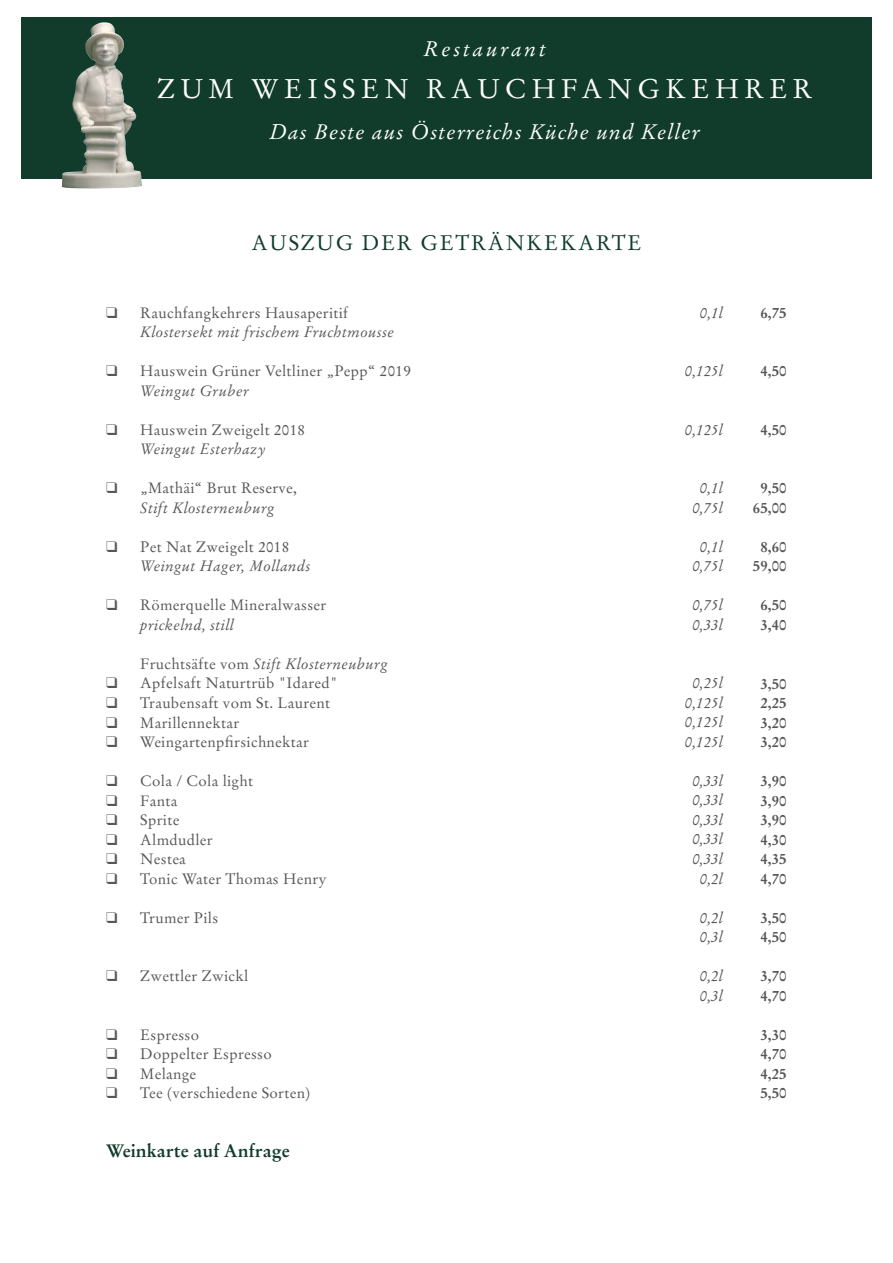
<style>
.page{position:relative;width:893px;height:1263px;background:#fff}
.page>*{position:absolute;margin:0;border:0;box-sizing:border-box;transform-origin:0 0}
.t1{font:27px "Stempel Garamond CE";letter-spacing:.2em;color:#fff}
.t2{font:italic 21px "Stempel Garamond CE";letter-spacing:.05em;color:#fff}
.t3{font:21px "Stempel Garamond CE";letter-spacing:.08em;color:#113c2b}
.t4{font:italic 21px "Stempel Garamond CE";letter-spacing:.13em;color:#fff}
.t5{font:700 18px "Stempel Garamond CE";color:#113c2b}
.t6{font:15px/19.5px "Stempel Garamond CE";letter-spacing:.02em;color:#575756}
.t7{font:italic 15px/19.5px "Stempel Garamond CE";letter-spacing:.02em;color:#575756}
.t8{font:700 15px/19.5px "Stempel Garamond CE";color:#575756}
.t9{font:italic 15px/19.5px "Stempel Garamond CE";color:#575756;text-align:center}
.s1{font-style:normal}
.s2{font-style:italic}
</style>
<div class="page">
<div style="left:21px;top:17px;width:851px;height:162px;background:#113c2b"></div>
<img style="left:72px;top:22px;width:31px;height:133px">
<h2 class="t4" style="left:423px;top:36px;width:124px">Restaurant</h2>
<h1 class="t1" style="left:157px;top:72px;width:656px">ZUM WEISSEN RAUCHFANGKEHRER</h1>
<h2 class="t2" style="left:270px;top:118px;width:432px">Das Beste aus Österreichs Küche und Keller</h2>
<h2 class="t3" style="left:252px;top:230px;width:391px">AUSZUG DER GETRÄNKEKARTE</h2>
<p class="t7" style="left:140px;top:303px;width:255px;text-indent:-34px">❑ <span class="s1">Rauchfangkehrers Hausaperitif<br></span>Klostersekt mit frischem Fruchtmousse</p>
<p class="t6" style="left:140px;top:361px;width:272px;text-indent:-34px">❑ Hauswein Grüner Veltliner „Pepp“ 2019<br><span class="s2">Weingut Gruber</span></p>
<p class="t6" style="left:106px;top:420px;width:200px;text-align:center">❑ Hauswein Zweigelt 2018<br><span class="s2">Weingut Esterhazy</span></p>
<p class="t6" style="left:140px;top:478px;width:158px;text-indent:-34px">❑ „Mathäi“ Brut Reserve,<br><span class="s2">Stift Klosterneuburg</span></p>
<p class="t7" style="left:140px;top:537px;width:172px;text-indent:-34px">❑ <span class="s1">Pet Nat Zweigelt 2018<br></span>Weingut Hager, Mollands</p>
<p class="t6" style="left:140px;top:595px;width:187px;text-indent:-34px">❑ Römerquelle Mineralwasser <span class="s2">prickelnd, still</span></p>
<p class="t7" style="left:140px;top:654px;width:249px"><span class="s1">Fruchtsäfte vom</span> Stift Klosterneuburg</p>
<p class="t6" style="left:106px;top:673px;width:233px">❑ Apfelsaft Naturtrüb "Idared"</p>
<p class="t6" style="left:106px;top:693px;width:225px">❑ Traubensaft vom St. Laurent</p>
<p class="t6" style="left:106px;top:712px;width:134px">❑ Marillennektar</p>
<p class="t6" style="left:106px;top:732px;width:204px">❑ Weingartenpfirsichnektar</p>
<p class="t6" style="left:106px;top:771px;width:148px">❑ Cola / Cola light</p>
<p class="t6" style="left:106px;top:790px;width:73px">❑ Fanta</p>
<p class="t6" style="left:106px;top:810px;width:75px">❑ Sprite</p>
<p class="t6" style="left:106px;top:829px;width:108px">❑ Almdudler</p>
<p class="t6" style="left:106px;top:849px;width:81px">❑ Nestea</p>
<p class="t6" style="left:106px;top:868px;width:222px">❑ Tonic Water Thomas Henry</p>
<p class="t6" style="left:106px;top:907px;width:113px">❑ Trumer Pils</p>
<p class="t6" style="left:106px;top:966px;width:143px">❑ Zwettler Zwickl</p>
<p class="t6" style="left:106px;top:1024px;width:94px">❑ Espresso</p>
<p class="t6" style="left:106px;top:1044px;width:167px">❑ Doppelter Espresso</p>
<p class="t6" style="left:106px;top:1063px;width:91px">❑ Melange</p>
<p class="t6" style="left:106px;top:1083px;width:205px">❑ Tee (verschiedene Sorten)</p>
<p class="t5" style="left:106px;top:1139px;width:185px">Weinkarte auf Anfrage</p>
<p class="t7" style="left:700px;top:303px;width:24px">0,1l</p>
<p class="t8" style="left:760px;top:303px;width:28px">6,75</p>
<p class="t7" style="left:685px;top:361px;width:39px">0,125l</p>
<p class="t8" style="left:760px;top:361px;width:28px">4,50</p>
<p class="t7" style="left:685px;top:420px;width:39px">0,125l</p>
<p class="t8" style="left:760px;top:420px;width:28px">4,50</p>
<p class="t7" style="left:692px;top:478px;width:32px;text-align:center">0,1l<br>0,75l</p>
<p class="t7" style="left:692px;top:537px;width:32px;text-align:center">0,1l<br>0,75l</p>
<p class="t7" style="left:692px;top:595px;width:32px">0,75l<br>0,33l</p>
<p class="t8" style="left:753px;top:478px;width:35px;text-align:center">9,50<br>65,00</p>
<p class="t8" style="left:753px;top:537px;width:35px;text-align:center">8,60<br>59,00</p>
<p class="t8" style="left:760px;top:595px;width:28px">6,50<br>3,40</p>
<p class="t9" style="left:685px;top:673px;width:39px">0,25l<br>0,125l<br>0,125l<br>0,125l</p>
<p class="t9" style="left:692px;top:771px;width:32px">0,33l<br>0,33l<br>0,33l<br>0,33l<br>0,33l<br>0,2l</p>
<p class="t7" style="left:700px;top:907px;width:24px">0,2l<br>0,3l</p>
<p class="t7" style="left:700px;top:966px;width:24px">0,2l<br>0,3l</p>
<p class="t8" style="left:760px;top:673px;width:28px;text-align:justify">3,50<br>2,25<br>3,20<br>3,20</p>
<p class="t8" style="left:760px;top:771px;width:28px;text-align:justify">3,90<br>3,90<br>3,90<br>4,30<br>4,35<br>4,70</p>
<p class="t8" style="left:760px;top:907px;width:28px">3,50<br>4,50</p>
<p class="t8" style="left:760px;top:966px;width:28px">3,70<br>4,70</p>
<p class="t8" style="left:760px;top:1024px;width:28px;text-align:justify">3,30<br>4,70<br>4,25<br>5,50</p>
</div>
